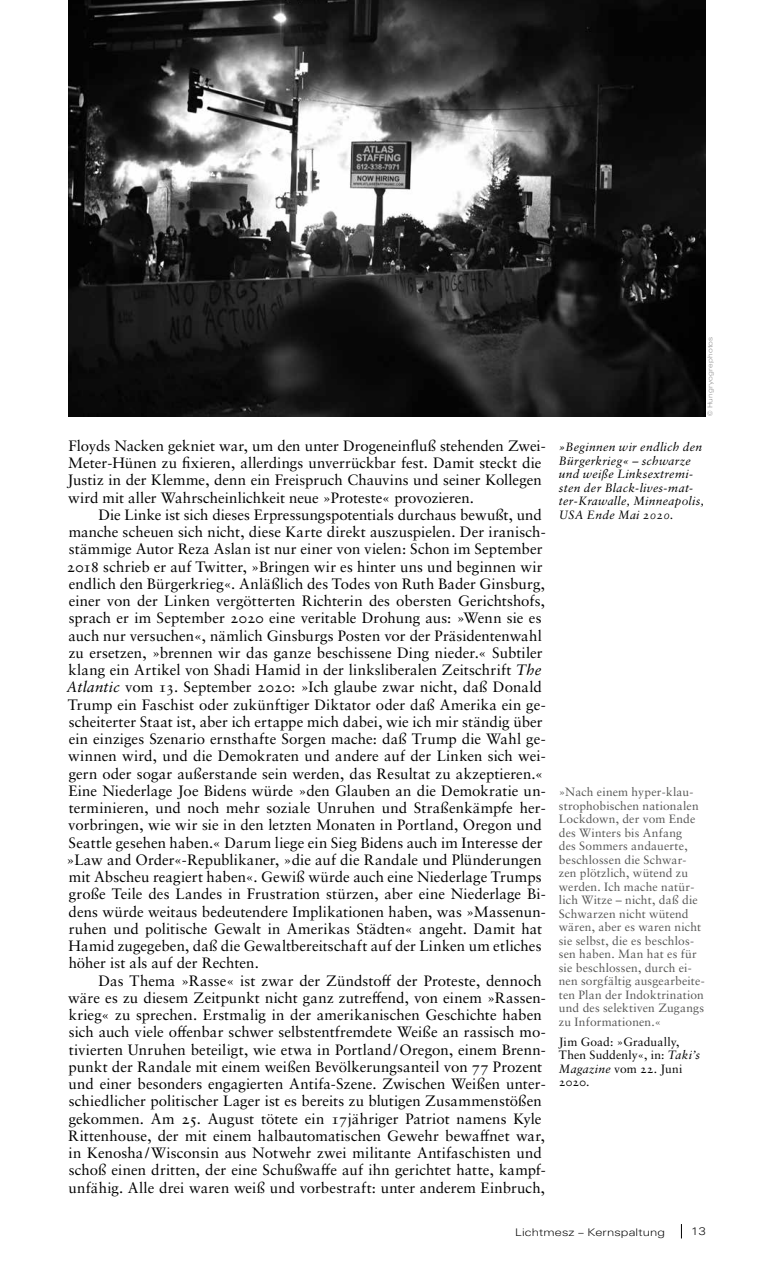
<style>
.page{position:relative;width:766px;height:1263px;background:#fff}
.page>*{position:absolute;margin:0;border:0;box-sizing:border-box;transform-origin:0 0}
.t1{font:15px/17.2px "Sabon LT Pro";letter-spacing:.005em;color:#000}
.t2{font:12px/13.5px "Sabon LT Pro";letter-spacing:.01em;color:#575756}
.t3{font:italic 12px/13.5px "Sabon LT Pro";letter-spacing:.025em;color:#000}
.t4{font:12px/13.5px "Sabon LT Pro";letter-spacing:.01em;color:#000}
.t5{font:300 10.5px "LT Univers Extd";letter-spacing:.02em;color:#000}
.t6{font:300 6.75px "LT Univers Extd";letter-spacing:.02em;color:#878787}
.s1{font-style:italic}
</style>
<div class="page">
<svg style="left:681px;top:1224px;width:1px;height:14px"></svg>
<img style="left:68px;top:0;width:637px;height:416px">
<p class="t1" style="left:67px;top:437px;width:479px">Floyds Nacken gekniet war, um den unter Drogeneinfluß stehenden Zwei-Meter-Hünen zu fixieren, allerdings unverrückbar fest. Damit steckt die Justiz in der Klemme, denn ein Freispruch Chauvins und seiner Kollegen wird mit aller Wahrscheinlichkeit neue »Proteste« provozieren.</p>
<p class="t1" style="left:66px;top:506px;width:480px;text-indent:32px">Die Linke ist sich dieses Erpressungspotentials durchaus bewußt, und manche scheuen sich nicht, diese Karte direkt auszuspielen. Der iranisch&shy;stämmige Autor Reza Aslan ist nur einer von vielen: Schon im September 2018 schrieb er auf Twitter, »Bringen wir es hinter uns und beginnen wir endlich den Bürgerkrieg«. Anläßlich des Todes von Ruth Bader Ginsburg, einer von der Linken vergötterten Richterin des obersten Gerichtshofs, sprach er im September 2020 eine veritable Drohung aus: »Wenn sie es auch nur versuchen«, nämlich Ginsburgs Posten vor der Präsidentenwahl zu ersetzen, »brennen wir das ganze beschissene Ding nieder.« Subtiler klang ein Artikel von Shadi Hamid in der linksliberalen Zeitschrift <span class="s1">The Atlantic</span> vom 13. September 2020: »Ich glaube zwar nicht, daß Donald Trump ein Faschist oder zukünftiger Diktator oder daß Amerika ein ge&shy;scheiterter Staat ist, aber ich ertappe mich dabei, wie ich mir ständig über ein einziges Szenario ernsthafte Sorgen mache: daß Trump die Wahl ge&shy;winnen wird, und die Demokraten und andere auf der Linken sich wei&shy;gern oder sogar außerstande sein werden, das Resultat zu akzeptieren.« Eine Niederlage Joe Bidens würde »den Glauben an die Demokratie un&shy;terminieren, und noch mehr soziale Unruhen und Straßenkämpfe her&shy;vorbringen, wie wir sie in den letzten Monaten in Portland, Oregon und Seattle gesehen haben.« Darum liege ein Sieg Bidens auch im Interesse der »Law and Order«-Republikaner, »die auf die Randale und Plünderungen mit Abscheu reagiert haben«. Gewiß würde auch eine Niederlage Trumps große Teile des Landes in Frustration stürzen, aber eine Niederlage Bi&shy;dens würde weitaus bedeutendere Implikationen haben, was »Massenun&shy;ruhen und politische Gewalt in Amerikas Städten« angeht. Damit hat Hamid zugegeben, daß die Gewaltbereitschaft auf der Linken um etliches höher ist als auf der Rechten.</p>
<p class="t1" style="left:68px;top:971px;width:479px;text-indent:30px">Das Thema »Rasse« ist zwar der Zündstoff der Proteste, dennoch wäre es zu diesem Zeitpunkt nicht ganz zutreffend, von einem »Rassen&shy;krieg« zu sprechen. Erstmalig in der amerikanischen Geschichte haben sich auch viele offenbar schwer selbstentfremdete Weiße an rassisch mo&shy;tivierten Unruhen beteiligt, wie etwa in Portland/Oregon, einem Brenn&shy;punkt der Randale mit einem weißen Bevölkerungsanteil von 77 Prozent und einer besonders engagierten Antifa-Szene. Zwischen Weißen unter&shy;schiedlicher politischer Lager ist es bereits zu blutigen Zusammenstößen gekommen. Am 25. August tötete ein 17jähriger Patriot namens Kyle Rittenhouse, der mit einem halbautomatischen Gewehr bewaffnet war, in Kenosha /Wisconsin aus Notwehr zwei militante Antifaschisten und schoß einen dritten, der eine Schußwaffe auf ihn gerichtet hatte, kampf&shy;unfähig. Alle drei waren weiß und vorbestraft: unter anderem Einbruch,</p>
<p class="t6" style="left:706px;top:416px;width:81px;rotate:-90deg">© Hungryogrephotos</p>
<p class="t3" style="left:558px;top:440px;width:147px">»Beginnen wir endlich den<br>Bürgerkrieg« – schwarze und weiße Linksextremi&shy;sten der Black-lives-mat&shy;ter-Krawalle, Minneapolis,<br>USA Ende Mai 2020.</p>
<p class="t2" style="left:558px;top:785px;width:147px">»Nach einem hyper-klau&shy;strophobischen nationalen<br>Lockdown, der vom Ende des Winters bis Anfang<br>des Sommers andauerte, beschlossen die Schwar&shy;zen plötzlich, wütend zu werden. Ich mache natür&shy;lich Witze – nicht, daß die<br>Schwarzen nicht wütend wären, aber es waren nicht sie selbst, die es beschlos&shy;sen haben. Man hat es für sie beschlossen, durch ei&shy;nen sorgfältig ausgearbeite&shy;ten Plan der Indoktrination und des selektiven Zugangs zu Informationen.«</p>
<p class="t4" style="left:558px;top:1034px;width:143px">Jim Goad: »Gradually,<br>Then Suddenly«, in: <span class="s1">Taki’s<br>Magazine</span> vom 22. Juni<br>2020.</p>
<p class="t5" style="left:515px;top:1226px;width:151px">Lichtmesz – Kernspaltung</p>
<p class="t5" style="left:690px;top:1225px;width:17px">13</p>
</div>
